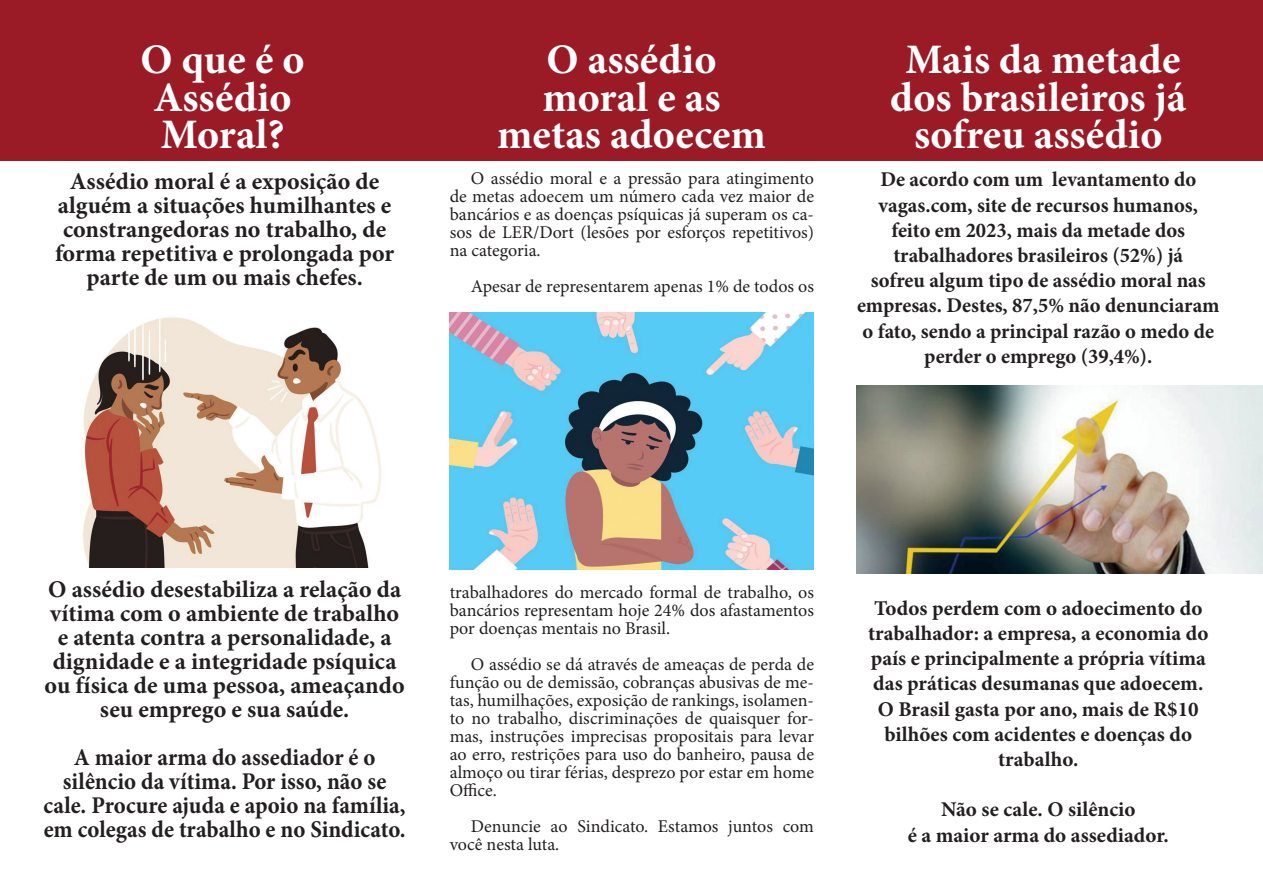
<style>
.page{position:relative;width:1263px;height:893px;background:#fff}
.page>*{position:absolute;margin:0;border:0;box-sizing:border-box;transform-origin:0 0}
.t1{font:700 42px/37.5px "Minion Pro";color:#fff;text-align:center}
.t2{font:700 24px/24px "Minion Pro";color:#231f20;text-align:center}
.t3{font:700 24px/24px "Minion Pro";color:#231f20;text-align:center;scale:.95 1}
.t4{font:700 21px/25.2px "Minion Pro";color:#231f20;text-align:center}
.t5{font:18px/18px "Minion Pro";color:#231f20;text-align:justify}
</style>
<div class="page">
<img style="left:83px;top:317px;width:298px;height:250px">
<div style="left:1px;top:1px;width:1262px;height:160px;background:#9a1b25"></div>
<img style="left:856px;top:386px;width:407px;height:188px">
<img style="left:450px;top:313px;width:364px;height:257px">
<h1 class="t1" style="left:141px;top:40px;width:165px">O que é o<br>Assédio<br>Moral?</h1>
<h1 class="t1" style="left:890px;top:40px;width:298px">Mais da metade dos brasileiros já sofreu assédio</h1>
<p class="t4" style="left:857px;top:167px;width:364px">De acordo com um levantamento do vagas.com, site de recursos humanos, feito em 2023, mais da metade dos trabalhadores brasileiros (52%) já<br>sofreu algum tipo de assédio moral nas empresas. Destes, 87,5% não denunciaram o fato, sendo a principal razão o medo de perder o emprego (39,4%).</p>
<h1 class="t1" style="left:497px;top:40px;width:270px">O assédio moral e as metas adoecem</h1>
<p class="t5" style="left:450px;top:170px;width:366px;text-indent:21px">O assédio moral e a pressão para atingimento de metas adoecem um número cada vez maior de bancários e as doenças psíquicas já superam os ca&shy;sos de LER/Dort (lesões por esforços repetitivos) na categoria.</p>
<p class="t5" style="left:471px;top:278px;width:344px">Apesar de representarem apenas 1% de todos os</p>
<h2 class="t2" style="left:55px;top:169px;width:341px">Assédio moral é a exposição de alguém a situações humilhantes e constrangedoras no trabalho, de forma repetitiva e prolongada por parte de um ou mais chefes.</h2>
<h2 class="t2" style="left:45px;top:577px;width:362px">O assédio desestabiliza a relação da vítima com o ambiente de trabalho e atenta contra a personalidade, a dignidade e a integridade psíquica ou física de uma pessoa, ameaçando seu emprego e sua saúde.</h2>
<h2 class="t3" style="left:44px;top:745px;width:383px">A maior arma do assediador é o silêncio da vítima. Por isso, não se cale. Procure ajuda e apoio na família, em colegas de trabalho e no Sindicato.</h2>
<p class="t5" style="left:450px;top:584px;width:366px">trabalhadores do mercado formal de trabalho, os bancários representam hoje 24% dos afastamentos por doenças mentais no Brasil.</p>
<p class="t5" style="left:450px;top:656px;width:366px;text-indent:21px">O assédio se dá através de ameaças de perda de função ou de demissão, cobranças abusivas de me&shy;tas, humilhações, exposição de rankings, isolamen&shy;to no trabalho, discriminações de quaisquer for&shy;mas, instruções imprecisas propositais para levar ao erro, restrições para uso do banheiro, pausa de almoço ou tirar férias, desprezo por estar em home Office.</p>
<p class="t5" style="left:450px;top:818px;width:366px;text-indent:21px">Denuncie ao Sindicato. Estamos juntos com você nesta luta.</p>
<p class="t4" style="left:868px;top:595px;width:342px">Todos perdem com o adoecimento do trabalhador: a empresa, a economia do país e principalmente a própria vítima das práticas desumanas que adoecem.<br>O Brasil gasta por ano, mais de R$10 bilhões com acidentes e doenças do trabalho.</p>
<p class="t4" style="left:908px;top:797px;width:262px">Não se cale. O silêncio<br>é a maior arma do assediador.</p>
</div>
